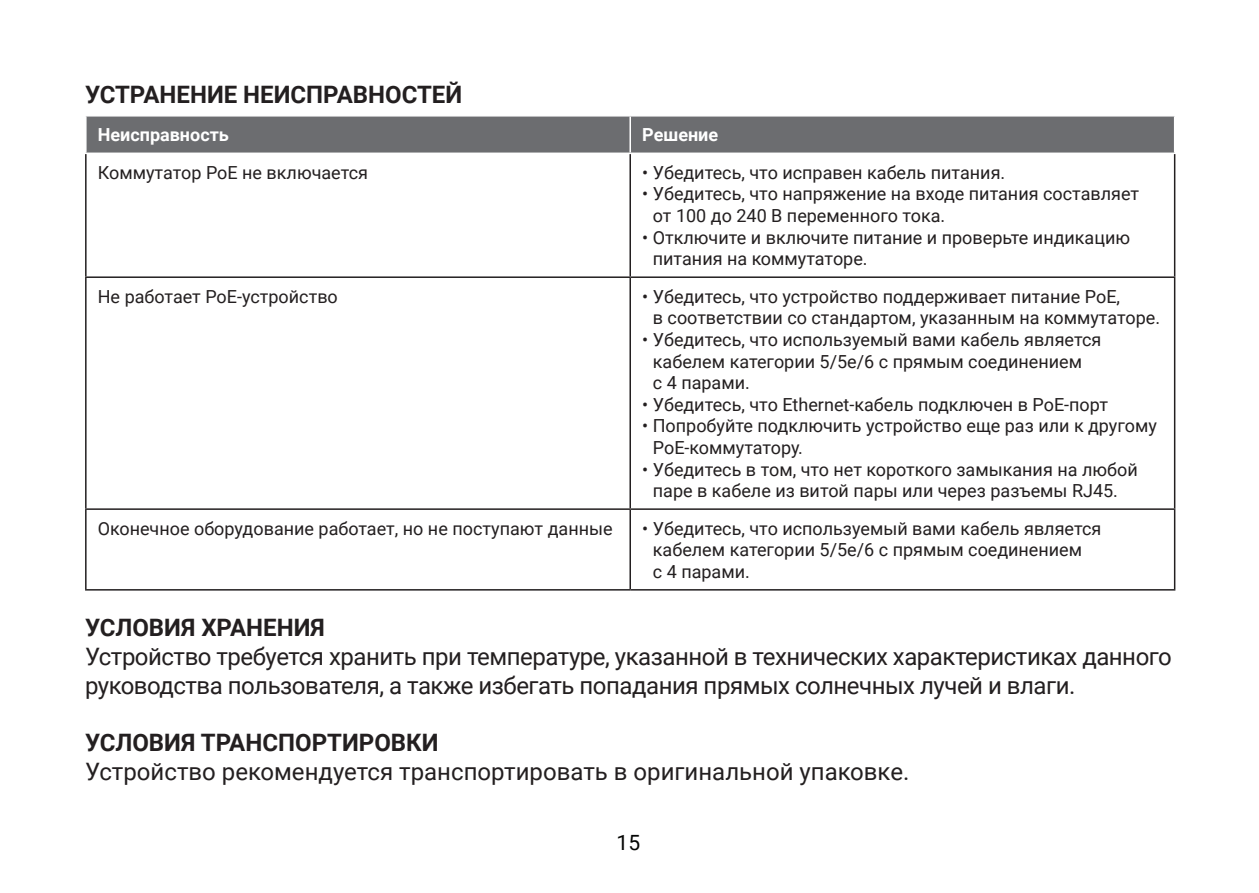
<style>
.page{position:relative;width:1259px;height:893px;background:#fff}
.page>*{position:absolute;margin:0;border:0;box-sizing:border-box;transform-origin:0 0}
.plain_text{font:24px/28.8px "Roboto";letter-spacing:-.02em;color:#231f20}
.t1{font:700 24px "Roboto";color:#231f20}
.plain_text-2{font:24px "Roboto";color:#231f20}
.t2{font:21px "Roboto";color:#040503}
.table_cell{font:18px/21.6px "Roboto";color:#231f20}
.table_cell-2{font:700 18px "Roboto";color:#fff}
</style>
<div class="page">
<div style="left:87px;top:117px;width:1087px;height:36px;background:#6c6d70"></div>
<hr style="left:85px;top:154px;width:2px;height:122px;background:#231f20">
<hr style="left:629px;top:154px;width:2px;height:122px;background:#231f20">
<hr style="left:1174px;top:154px;width:1px;height:122px;background:#231f20">
<hr style="left:85px;top:276px;width:545px;height:2px;background:#231f20">
<hr style="left:85px;top:278px;width:2px;height:230px;background:#231f20">
<hr style="left:630px;top:276px;width:545px;height:2px;background:#231f20">
<hr style="left:629px;top:278px;width:2px;height:230px;background:#231f20">
<hr style="left:1174px;top:278px;width:1px;height:230px;background:#231f20">
<hr style="left:85px;top:508px;width:545px;height:2px;background:#231f20">
<hr style="left:85px;top:510px;width:2px;height:79px;background:#231f20">
<hr style="left:630px;top:508px;width:545px;height:2px;background:#231f20">
<hr style="left:629px;top:510px;width:2px;height:79px;background:#231f20">
<hr style="left:1174px;top:510px;width:1px;height:79px;background:#231f20">
<hr style="left:85px;top:589px;width:545px;height:2px;background:#231f20">
<hr style="left:630px;top:589px;width:545px;height:2px;background:#231f20">
<hr style="left:629px;top:117px;width:2px;height:36px;background:#fff">
<p class="t1" style="left:85px;top:78px;width:379px">УСТРАНЕНИЕ НЕИСПРАВНОСТЕЙ</p>
<p class="table_cell-2" style="left:98px;top:122px;width:133px">Неисправность</p>
<p class="table_cell-2" style="left:642px;top:122px;width:77px">Решение</p>
<p class="table_cell" style="left:98px;top:161px;width:272px">Коммутатор PoE не включается</p>
<p class="table_cell" style="left:642px;top:161px;width:364px">• Убедитесь, что исправен кабель питания.</p>
<p class="table_cell" style="left:653px;top:183px;width:488px;text-indent:-11px">• Убедитесь, что напряжение на входе питания составляет от 100 до 240 В переменного тока.</p>
<p class="table_cell" style="left:653px;top:226px;width:479px;text-indent:-11px">• Отключите и включите питание и проверьте индикацию питания на коммутаторе.</p>
<p class="table_cell" style="left:98px;top:285px;width:242px">Не работает PoE-устройство</p>
<p class="table_cell" style="left:653px;top:285px;width:509px;text-indent:-11px">• Убедитесь, что устройство поддерживает питание PoE,<br>в соответствии со стандартом, указанным на коммутаторе.</p>
<p class="table_cell" style="left:653px;top:328px;width:450px;text-indent:-11px">• Убедитесь, что используемый вами кабель является кабелем категории 5/5e/6 с прямым соединением<br>с 4 парами.</p>
<p class="table_cell" style="left:642px;top:393px;width:467px">• Убедитесь, что Ethernet-кабель подключен в PoE-порт</p>
<p class="table_cell" style="left:653px;top:414px;width:505px;text-indent:-11px">• Попробуйте подключить устройство еще раз или к другому<br>PoE-коммутатору.</p>
<p class="table_cell" style="left:642px;top:458px;width:497px;text-align:center">• Убедитесь в том, что нет короткого замыкания на любой паре в кабеле из витой пары или через разъемы RJ45.</p>
<p class="table_cell" style="left:98px;top:517px;width:516px">Оконечное оборудование работает, но не поступают данные</p>
<p class="table_cell" style="left:653px;top:517px;width:450px;text-indent:-11px">• Убедитесь, что используемый вами кабель является кабелем категории 5/5e/6 с прямым соединением<br>с 4 парами.</p>
<p class="t1" style="left:85px;top:611px;width:241px">УСЛОВИЯ ХРАНЕНИЯ</p>
<p class="plain_text" style="left:85px;top:641px;width:1088px">Устройство требуется хранить при температуре, указанной в технических характеристиках данного руководства пользователя, а также избегать попадания прямых солнечных лучей и влаги.</p>
<p class="t1" style="left:85px;top:726px;width:355px">УСЛОВИЯ ТРАНСПОРТИРОВКИ</p>
<p class="plain_text-2" style="left:85px;top:755px;width:826px">Устройство рекомендуется транспортировать в оригинальной упаковке.</p>
<p class="t2" style="left:616px;top:828px;width:25px">15</p>
</div>
